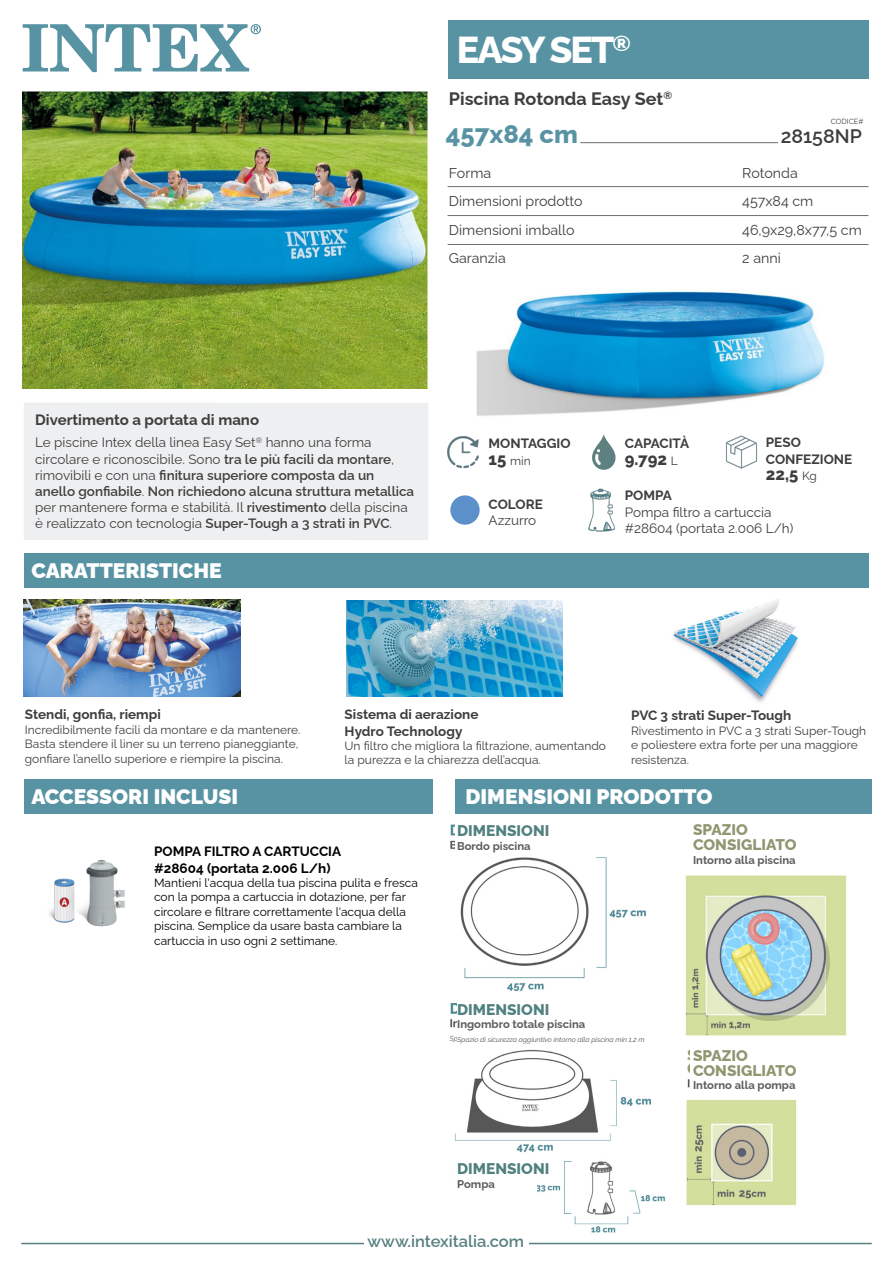
<style>
.page{position:relative;width:893px;height:1263px;background:#fff}
.page>*{position:absolute;margin:0;border:0;box-sizing:border-box;transform-origin:0 0}
.t1{font:800 37.5px "Raleway";letter-spacing:-.05em;color:#fff}
.t2{font:800 25.5px "Raleway";color:#5893a3}
.t3{font:900 21px "Raleway";color:#fff}
.t4{font:600 19.5px "Raleway";color:#3f3e3e}
.t5{font:700 18px "Raleway";color:#3f3e3e}
.t6{font:600 16.5px "Raleway";color:#588080}
.t7{font:800 16.5px "Raleway";color:#3f3e3e}
.t8{font:800 15.45px/15px "Raleway";color:#909570}
.t9{font:800 15.45px "Raleway";color:#508080}
.t10{font:700 15px "Raleway";color:#3f3e3e}
.t11{font:14.25px/28.5px "Raleway";color:#3f3e3e}
.t12{font:13.5px/16.2px "Raleway";color:#3f3e3e}
.t13{font:700 13.5px/16.2px "Raleway";color:#3f3e3e}
.t14{font:700 13.5px/16.2px "Raleway";color:#000}
.t15{font:12px/14.4px "Raleway";color:#3f3e3e}
.t16{font:12px/14.4px "Raleway";color:#000}
.t17{font:700 11.25px "Raleway";color:#5b5c5c}
.t18{font:7.5px "Raleway";color:#3f3e3e}
.t19{font:italic 7.05px "Raleway";color:#515252}
.s1{font-weight:600}
.s2{font-weight:800;font-size:16.5px}
.s3{font-weight:400;font-size:12px}
</style>
<div class="page">
<img style="left:477px;top:291px;width:348px;height:125px">
<img style="left:449px;top:824px;width:423px;height:421px">
<div style="left:24px;top:402px;width:404px;height:138px;background:#eeeff1"></div>
<div style="left:24px;top:553px;width:845px;height:35px;background:#5893a3"></div>
<div style="left:448px;top:21px;width:420px;height:58px;background:#5893a3"></div>
<svg style="left:23px;top:24px;width:238px;height:48px"></svg>
<img style="left:726px;top:435px;width:31px;height:34px">
<img style="left:447px;top:436px;width:32px;height:33px">
<svg style="left:592px;top:434px;width:23px;height:36px"></svg>
<div style="left:24px;top:780px;width:409px;height:34px;background:#5893a3"></div>
<img style="left:346px;top:601px;width:216px;height:95px">
<hr style="left:448px;top:186px;width:420px;height:1px;background:#6f6f6e">
<hr style="left:448px;top:215px;width:420px;height:1px;background:#6f6f6e">
<hr style="left:448px;top:244px;width:420px;height:1px;background:#6f6f6e">
<div style="left:455px;top:780px;width:417px;height:34px;background:#5893a3"></div>
<hr style="left:21px;top:1243px;width:851px;height:1px;background:#588080">
<div style="left:364px;top:1232px;width:165px;height:14px;background:#fff"></div>
<hr style="left:581px;top:142px;width:197px;height:1px;background:#6f6f6e">
<div style="left:455px;top:820px;width:198px;height:34px;background:#fff"></div>
<div style="left:686px;top:822px;width:192px;height:46px;background:#fff"></div>
<div style="left:690px;top:1046px;width:176px;height:47px;background:#fff"></div>
<div style="left:457px;top:1002px;width:196px;height:46px;background:#fff"></div>
<div style="left:451px;top:1162px;width:86px;height:35px;background:#fff"></div>
<div style="left:455px;top:1158px;width:94px;height:21px;background:#fff"></div>
<img style="left:673px;top:599px;width:125px;height:103px">
<img style="left:23px;top:600px;width:217px;height:97px">
<div style="left:450px;top:495px;width:30px;height:30px;background:#5b90cb;border-radius:50%"></div>
<img style="left:49px;top:859px;width:76px;height:68px">
<img style="left:588px;top:488px;width:27px;height:44px">
<img style="left:22px;top:92px;width:405px;height:296px">
<h1 class="t1" style="left:457px;top:20px;width:176px">EASY SET<sup>®</sup></h1>
<h3 class="t5" style="left:449px;top:85px;width:225px">Piscina Rotonda Easy Set<sup>®</sup></h3>
<h2 class="t2" style="left:446px;top:113px;width:134px">457x84 cm</h2>
<p class="t18" style="left:831px;top:115px;width:34px">CODICE#</p>
<h3 class="t4" style="left:781px;top:120px;width:83px">28158NP</h3>
<p class="t11" style="left:449px;top:157px;width:135px">Forma<br>Dimensioni prodotto<br>Dimensioni imballo<br>Garanzia</p>
<p class="t11" style="left:742px;top:157px;width:121px">Rotonda<br>457x84 cm<br>46,9x29,8x77,5 cm<br>2 anni</p>
<p class="t10" style="left:35px;top:408px;width:225px">Divertimento a portata di mano</p>
<p class="t12" style="left:35px;top:433px;width:380px">Le piscine Intex della linea Easy Set<sup>®</sup> hanno una forma circolare e riconoscibile. Sono <span class="s1">tra le più facili da montare</span>, rimovibili e con una <span class="s1">finitura superiore composta da un anello gonfiabile</span>. <span class="s1">Non richiedono alcuna struttura metallica </span>per mantenere forma e stabilità. Il <span class="s1">rivestimento</span> della piscina è realizzato con tecnologia <span class="s1">Super-Tough a 3 strati in PVC</span>.</p>
<h3 class="t3" style="left:31px;top:554px;width:192px">CARATTERISTICHE</h3>
<p class="t13" style="left:489px;top:434px;width:83px">MONTAGGIO</p>
<p class="t15" style="left:489px;top:452px;width:44px"><span class="s2">15</span> min</p>
<p class="t13" style="left:489px;top:494px;width:56px">COLORE</p>
<p class="t12" style="left:489px;top:511px;width:49px">Azzurro</p>
<p class="t13" style="left:625px;top:434px;width:66px">CAPACITÀ</p>
<p class="t7" style="left:625px;top:446px;width:54px">9.792 <span class="s3">L</span></p>
<p class="t13" style="left:766px;top:433px;width:88px">PESO<br>CONFEZIONE</p>
<p class="t7" style="left:766px;top:461px;width:52px">22,5 <span class="s3">Kg</span></p>
<p class="t13" style="left:625px;top:486px;width:49px">POMPA</p>
<p class="t12" style="left:625px;top:502px;width:170px">Pompa filtro a cartuccia #28604 (portata 2.006 L/h)</p>
<p class="t13" style="left:25px;top:705px;width:137px">Stendi, gonfia, riempi</p>
<p class="t15" style="left:25px;top:721px;width:277px">Incredibilmente facili da montare e da mantenere.<br>Basta stendere il liner su un terreno pianeggiante, gonfiare l’anello superiore e riempire la piscina.</p>
<h3 class="t3" style="left:31px;top:780px;width:208px">ACCESSORI INCLUSI</h3>
<p class="t13" style="left:345px;top:705px;width:135px">Sistema di aerazione<br>Hydro Technology</p>
<p class="t15" style="left:345px;top:737px;width:263px">Un filtro che migliora la filtrazione, aumentando la purezza e la chiarezza dell’acqua.</p>
<p class="t13" style="left:631px;top:706px;width:162px">PVC 3 strati Super-Tough</p>
<p class="t15" style="left:631px;top:722px;width:237px">Rivestimento in PVC a 3 strati Super-Tough e poliestere extra forte per una maggiore resistenza.</p>
<h3 class="t3" style="left:466px;top:780px;width:248px">DIMENSIONI PRODOTTO</h3>
<p class="t14" style="left:154px;top:842px;width:189px">POMPA FILTRO A CARTUCCIA #28604 (portata 2.006 L/h)</p>
<p class="t16" style="left:154px;top:874px;width:265px">Mantieni l'acqua della tua piscina pulita e fresca con la pompa a cartuccia in dotazione, per far circolare e filtrare correttamente l'acqua della piscina. Semplice da usare basta cambiare la cartuccia in uso ogni 2 settimane.</p>
<p class="t9" style="left:457px;top:818px;width:94px">DIMENSIONI</p>
<p class="t17" style="left:457px;top:836px;width:75px">Bordo piscina</p>
<p class="t9" style="left:457px;top:997px;width:94px">DIMENSIONI</p>
<p class="t17" style="left:457px;top:1015px;width:130px">Ingombro totale piscina</p>
<p class="t19" style="left:457px;top:1033px;width:189px">Spazio di sicurezza aggiuntivo intorno alla piscina min 1,2 m</p>
<p class="t9" style="left:457px;top:1156px;width:94px">DIMENSIONI</p>
<p class="t17" style="left:457px;top:1175px;width:39px">Pompa</p>
<p class="t6" style="left:368px;top:1228px;width:158px">www.intexitalia.com</p>
<p class="t8" style="left:693px;top:820px;width:105px">SPAZIO<br>CONSIGLIATO</p>
<p class="t17" style="left:693px;top:851px;width:104px">Intorno alla piscina</p>
<p class="t8" style="left:693px;top:1046px;width:105px">SPAZIO<br>CONSIGLIATO</p>
<p class="t17" style="left:693px;top:1076px;width:104px">Intorno alla pompa</p>
</div>
